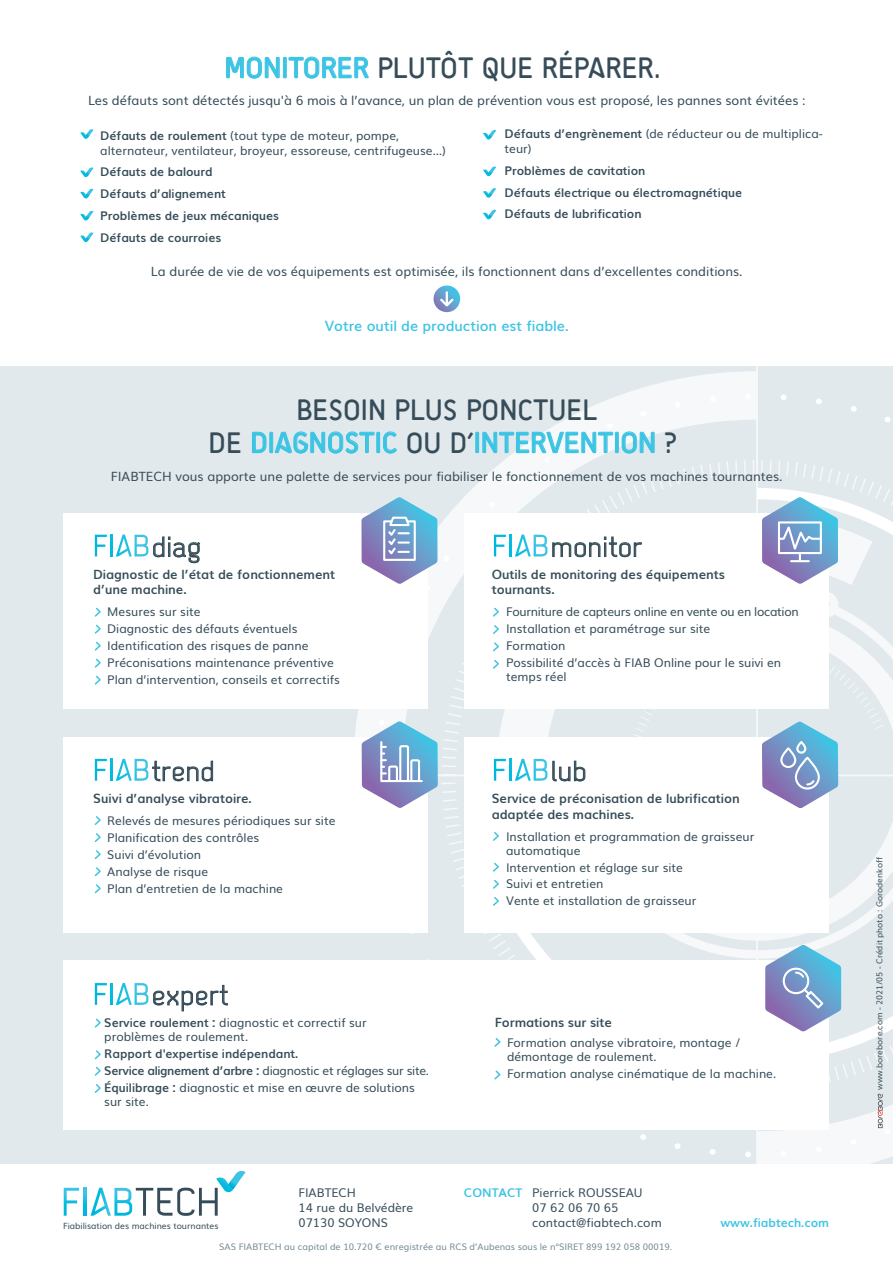
<style>
.page{position:relative;width:893px;height:1263px;background:#fff}
.page>*{position:absolute;margin:0;border:0;box-sizing:border-box;transform-origin:0 0}
.t1{font:30px/33px "Sci Fly Sans";color:#364d59;text-align:center}
.t2{font:27.75px "Dekar";letter-spacing:.05em;color:#364d59}
.t3{font:600 14.25px "Muli";color:#3cc4e4}
.t4{font:12.75px "Muli";color:#364d59}
.t5{font:700 12.75px/15.3px "Muli";color:#364d59}
.t6{font:12px/17px "Muli";color:#364d59}
.t7{font:700 12px/21.9px "Muli";color:#364d59}
.t8{font:700 12px "Muli";color:#3cc4e4}
.t9{font:9px "Muli";color:#758b95}
.t10{font:8.55px "Muli";color:#364d59}
.t11{font:8.25px "Muli";color:#364d59}
.s1{color:#3cc4e4}
.s2{font-weight:700}
.s3{font-weight:400}
</style>
<div class="page">
<div style="left:0;top:366px;width:893px;height:798px;background:#e2e9ed"></div>
<svg style="left:805px;top:490px;width:88px;height:107px"></svg>
<svg style="left:329px;top:366px;width:476px;height:453px"></svg>
<svg style="left:709px;top:967px;width:184px;height:197px"></svg>
<svg style="left:569px;top:600px;width:324px;height:360px"></svg>
<div style="left:812px;top:591px;width:26px;height:27px;border:9px solid #fff;border-radius:50%"></div>
<svg style="left:64px;top:1188px;width:15px;height:28px"></svg>
<svg style="left:84px;top:1188px;width:3px;height:28px"></svg>
<svg style="left:91px;top:1171px;width:154px;height:45px"></svg>
<div style="left:63px;top:513px;width:365px;height:195px;background:#fff"></div>
<div style="left:464px;top:513px;width:365px;height:195px;background:#fff"></div>
<svg style="left:252px;top:431px;width:145px;height:22px"></svg>
<svg style="left:475px;top:431px;width:180px;height:22px"></svg>
<svg style="left:226px;top:57px;width:143px;height:22px"></svg>
<svg style="left:95px;top:535px;width:12px;height:21px"></svg>
<hr style="left:111px;top:535px;width:2px;height:21px;background:#00bbe0">
<svg style="left:116px;top:535px;width:84px;height:28px"></svg>
<svg style="left:361px;top:497px;width:76px;height:87px"></svg>
<svg style="left:494px;top:535px;width:12px;height:21px"></svg>
<hr style="left:510px;top:535px;width:2px;height:21px;background:#00bbe0">
<svg style="left:515px;top:535px;width:127px;height:22px"></svg>
<div style="left:63px;top:960px;width:765px;height:169px;background:#fff"></div>
<svg style="left:95px;top:983px;width:12px;height:22px"></svg>
<hr style="left:111px;top:983px;width:2px;height:22px;background:#00bbe0">
<svg style="left:116px;top:983px;width:112px;height:28px"></svg>
<svg style="left:765px;top:945px;width:76px;height:86px"></svg>
<svg style="left:762px;top:497px;width:76px;height:87px"></svg>
<svg style="left:493px;top:607px;width:6px;height:10px"></svg>
<svg style="left:493px;top:625px;width:6px;height:9px"></svg>
<svg style="left:493px;top:642px;width:6px;height:27px"></svg>
<svg style="left:94px;top:607px;width:7px;height:78px"></svg>
<div style="left:63px;top:737px;width:365px;height:196px;background:#fff"></div>
<div style="left:464px;top:737px;width:365px;height:196px;background:#fff"></div>
<svg style="left:95px;top:759px;width:12px;height:22px"></svg>
<hr style="left:111px;top:759px;width:2px;height:22px;background:#00bbe0">
<svg style="left:116px;top:759px;width:97px;height:23px"></svg>
<svg style="left:494px;top:759px;width:12px;height:22px"></svg>
<hr style="left:510px;top:759px;width:2px;height:22px;background:#00bbe0">
<svg style="left:515px;top:759px;width:70px;height:22px"></svg>
<svg style="left:94px;top:816px;width:7px;height:9px"></svg>
<svg style="left:94px;top:1018px;width:7px;height:10px"></svg>
<svg style="left:94px;top:1050px;width:7px;height:26px"></svg>
<svg style="left:94px;top:1084px;width:7px;height:9px"></svg>
<svg style="left:94px;top:833px;width:7px;height:9px"></svg>
<svg style="left:94px;top:850px;width:7px;height:9px"></svg>
<svg style="left:94px;top:867px;width:7px;height:10px"></svg>
<svg style="left:493px;top:832px;width:6px;height:9px"></svg>
<svg style="left:494px;top:1038px;width:7px;height:9px"></svg>
<svg style="left:494px;top:1070px;width:7px;height:10px"></svg>
<svg style="left:493px;top:862px;width:6px;height:44px"></svg>
<svg style="left:94px;top:884px;width:7px;height:10px"></svg>
<svg style="left:362px;top:721px;width:76px;height:87px"></svg>
<svg style="left:762px;top:722px;width:76px;height:86px"></svg>
<svg style="left:80px;top:129px;width:14px;height:10px"></svg>
<svg style="left:483px;top:130px;width:13px;height:10px"></svg>
<svg style="left:483px;top:166px;width:13px;height:10px"></svg>
<svg style="left:483px;top:188px;width:13px;height:10px"></svg>
<svg style="left:483px;top:210px;width:13px;height:10px"></svg>
<svg style="left:80px;top:167px;width:14px;height:10px"></svg>
<svg style="left:80px;top:189px;width:14px;height:10px"></svg>
<svg style="left:80px;top:211px;width:14px;height:10px"></svg>
<svg style="left:80px;top:232px;width:14px;height:10px"></svg>
<svg style="left:434px;top:285px;width:26px;height:27px"></svg>
<svg style="left:438px;top:292px;width:18px;height:17px"></svg>
<svg style="left:877px;top:1094px;width:6px;height:34px"></svg>
<h1 class="t1" style="left:224px;top:51px;width:438px"><span class="s1">MONITORER</span> PLUTÔT QUE RÉPARER.</h1>
<p class="t4" style="left:88px;top:90px;width:719px">Les défauts sont détectés jusqu'à 6 mois à l’avance, un plan de prévention vous est proposé, les pannes sont évitées :</p>
<p class="t6" style="left:100px;top:128px;width:347px;line-height:14.4px"><span class="s2">Défauts de roulement</span> (tout type de moteur, pompe, alternateur, ventilateur, broyeur, essoreuse, centrifugeuse…)</p>
<p class="t7" style="left:100px;top:160px;width:180px">Défauts de balourd<br>Défauts d’alignement<br>Problèmes de jeux mécaniques<br>Défauts de courroies</p>
<p class="t6" style="left:504px;top:126px;width:320px;line-height:14.4px"><span class="s2">Défauts d’engrènement</span> (de réducteur ou de multiplica&shy;teur)</p>
<p class="t7" style="left:504px;top:159px;width:239px">Problèmes de cavitation<br>Défauts électrique ou électromagnétique<br>Défauts de lubrification</p>
<p class="t4" style="left:151px;top:261px;width:593px">La durée de vie de vos équipements est optimisée, ils fonctionnent dans d’excellentes conditions.</p>
<p class="t3" style="left:325px;top:314px;width:246px">Votre outil de production est fiable.</p>
<h1 class="t1" style="left:209px;top:393px;width:469px">BESOIN PLUS PONCTUEL<br>DE <span class="s1">DIAGNOSTIC</span> OU D’<span class="s1">INTERVENTION</span> ?</h1>
<p class="t4" style="left:111px;top:466px;width:673px">FIABTECH vous apporte une palette de services pour fiabiliser le fonctionnement de vos machines tournantes.</p>
<h2 class="t2" style="left:152px;top:533px;width:50px">diag</h2>
<p class="t5" style="left:93px;top:566px;width:244px">Diagnostic de l’état de fonctionnement d’une machine.</p>
<p class="t6" style="left:107px;top:603px;width:234px">Mesures sur site<br>Diagnostic des défauts éventuels Identification des risques de panne Préconisations maintenance préventive Plan d’intervention, conseils et correctifs</p>
<h2 class="t2" style="left:152px;top:757px;width:63px">trend</h2>
<p class="t5" style="left:93px;top:790px;width:160px">Suivi d’analyse vibratoire.</p>
<p class="t6" style="left:107px;top:811px;width:230px">Relevés de mesures périodiques sur site<br>Planification des contrôles<br>Suivi d’évolution<br>Analyse de risque<br>Plan d’entretien de la machine</p>
<h2 class="t2" style="left:152px;top:981px;width:77px">expert</h2>
<p class="t6" style="left:104px;top:1015px;width:264px;line-height:14px"><span class="s2">Service roulement :</span> diagnostic et correctif sur problèmes de roulement.</p>
<p class="t7" style="left:104px;top:1045px;width:326px;line-height:17px">Rapport d'expertise indépendant.<br>Service alignement d’arbre : <span class="s3">diagnostic et réglages sur site.<br></span>Équilibrage : <span class="s3">diagnostic et mise en œuvre de solutions</span></p>
<p class="t6" style="left:104px;top:1092px;width:46px">sur site.</p>
<h2 class="t2" style="left:551px;top:533px;width:92px">monitor</h2>
<p class="t5" style="left:492px;top:566px;width:235px">Outils de monitoring des équipements tournants.</p>
<p class="t6" style="left:506px;top:603px;width:294px">Fourniture de capteurs online en vente ou en location Installation et paramétrage sur site<br>Formation<br>Possibilité d’accès à FIAB Online pour le suivi en</p>
<p class="t6" style="left:506px;top:667px;width:62px">temps réel</p>
<h2 class="t2" style="left:551px;top:757px;width:36px">lub</h2>
<p class="t5" style="left:492px;top:790px;width:250px">Service de préconisation de lubrification adaptée des machines.</p>
<p class="t6" style="left:506px;top:828px;width:250px;line-height:14px">Installation et programmation de graisseur automatique</p>
<p class="t6" style="left:506px;top:858px;width:192px">Intervention et réglage sur site<br>Suivi et entretien<br>Vente et installation de graisseur</p>
<p class="t5" style="left:495px;top:1014px;width:119px">Formations sur site</p>
<p class="t6" style="left:507px;top:1035px;width:235px;line-height:14px">Formation analyse vibratoire, montage / démontage de roulement.</p>
<p class="t6" style="left:507px;top:1064px;width:271px">Formation analyse cinématique de la machine.</p>
<p class="t10" style="left:63px;top:1219px;width:157px">Fiabilisation des machines tournantes</p>
<p class="t8" style="left:464px;top:1183px;width:60px">CONTACT</p>
<p class="t6" style="left:299px;top:1184px;width:116px;line-height:15px">FIABTECH<br>14 rue du Belvédère<br>07130 SOYONS</p>
<p class="t6" style="left:532px;top:1184px;width:131px;line-height:15px">Pierrick ROUSSEAU<br>07 62 06 70 65 contact@fiabtech.com</p>
<p class="t9" style="left:219px;top:1240px;width:454px">SAS FIABTECH au capital de 10.720 € enregistrée au RCS d’Aubenas sous le n°SIRET 899 192 058 00019.</p>
<p class="t8" style="left:720px;top:1213px;width:110px">www.fiabtech.com</p>
<p class="t11" style="left:873px;top:1090px;width:234px;rotate:-90deg">www.borebore.com - 2021/05 - Crédit photo : Gorodenkoff</p>
</div>
